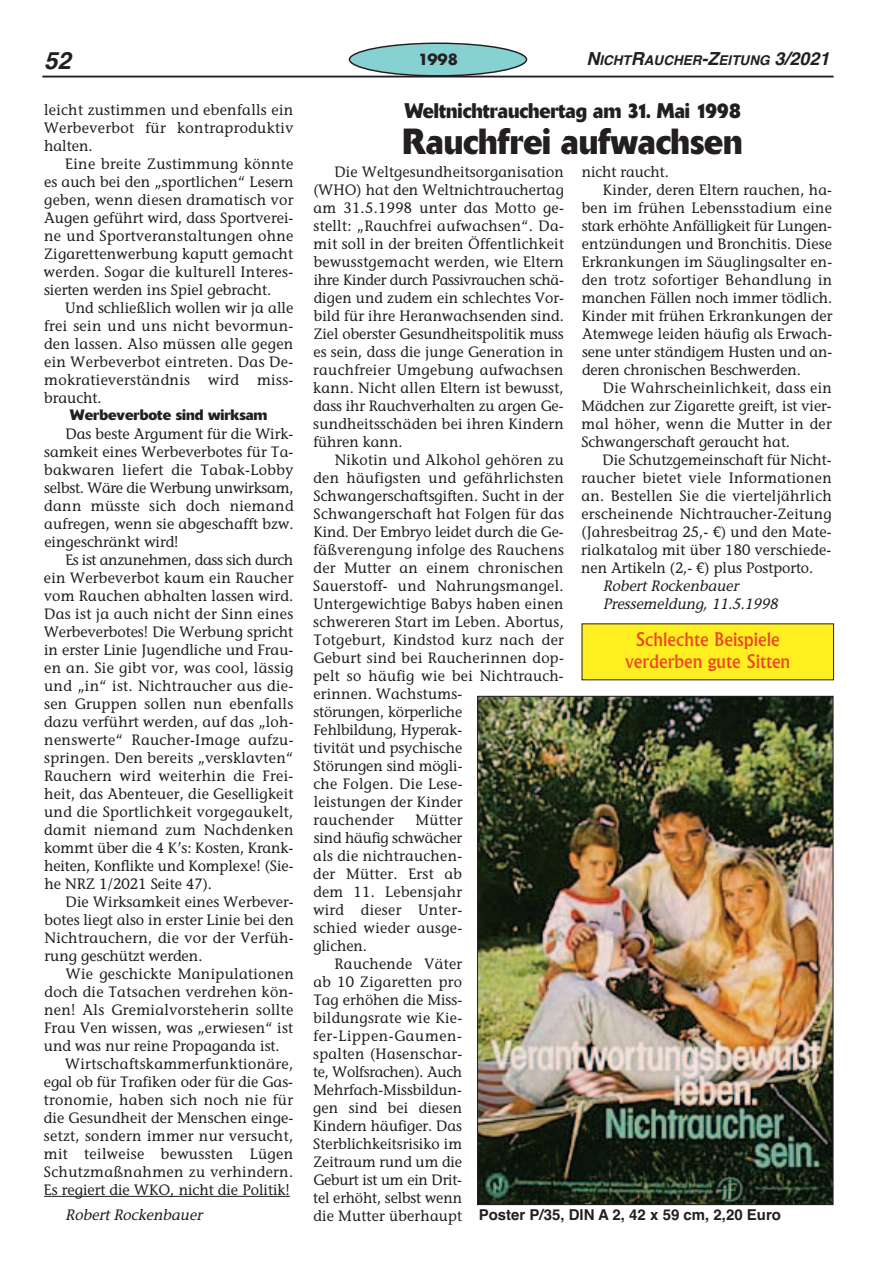
<style>
.page{position:relative;width:893px;height:1263px;background:#fff}
.page>*{position:absolute;margin:0;border:0;box-sizing:border-box;transform-origin:0 0}
.t1{font:700 36px "Delta";color:#231f20;scale:.9 1}
.t2{font:italic 700 24px "Helvetica";color:#231f20}
.t3{font:700 21px "Delta";color:#231f20;scale:.9 1}
.t4{font:500 18px/21.6px "Albertus";color:#ef4226;text-align:center}
.t5{font:500 15px/18px "Stone Informal Std";letter-spacing:.02em;color:#231f20;text-align:justify;scale:.96 1}
.t6{font:500 15px/18px "Stone Informal Std";letter-spacing:.02em;color:#231f20;text-align:justify}
.t7{font:500 15px "Stone Informal Std";color:#231f20;scale:.96 1}
.t8{font:500 15px "Stone Informal Std";color:#231f20}
.t9{font:italic 500 15px/18px "Stone Informal Std";color:#231f20;scale:.96 1}
.t10{font:500 15px "Stone Informal Std";letter-spacing:-.01em;color:#231f20;scale:.96 1}
.t11{font:700 15px "Helvetica";color:#231f20}
.t12{font:500 15px "Stone Informal Std";letter-spacing:-.005em;color:#231f20;scale:.96 1}
.t13{font:700 15px "Delta";color:#231f20}
.t14{font:italic 500 15px "Stone Informal Std";color:#231f20}
.t15{font:700 15px "Futura";color:#231f20}
.t16{font:italic 700 13.5px "Helvetica";color:#231f20}
.s1{font-size:18px}
</style>
<div class="page">
<svg style="left:349px;top:43px;width:178px;height:33px"></svg>
<hr style="left:43px;top:76px;width:790px;height:1px;background:#231f20">
<div style="left:582px;top:624px;width:251px;height:55px;background:#ffef21"></div>
<img style="left:479px;top:698px;width:352px;height:505px">
<hr style="left:44px;top:1196px;width:246px;height:1px;background:#231f20">
<h2 class="t2" style="left:44px;top:46px;width:28px">52</h2>
<p class="t15" style="left:418px;top:49px;width:41px">1998</p>
<p class="t16" style="left:586px;top:52px;width:245px"><span class="s1">N</span>ICHT<span class="s1">R</span>AUCHER<span class="s1">-Z</span>EITUNG <span class="s1">3/2021</span></p>
<h3 class="t3" style="left:404px;top:104px;width:375px">Weltnichtrauchertag am 31. Mai 1998</h3>
<h1 class="t1" style="left:402px;top:129px;width:380px">Rauchfrei aufwachsen</h1>
<p class="t5" style="left:313px;top:164px;width:263px;text-indent:21px">Die Weltgesundheitsorganisation (WHO) hat den Weltnichtrauchertag am 31.5.1998 unter das Motto ge&shy;stellt: „Rauchfrei aufwachsen“. Da&shy;mit soll in der breiten Öffentlichkeit bewusstgemacht werden, wie Eltern ihre Kinder durch Passivrauchen schä - digen und zudem ein schlechtes Vor&shy;bild für ihre Heranwachsenden sind.<br>Ziel oberster Gesundheitspolitik muss es sein, dass die junge Generation in rauchfreier Umgebung aufwachsen kann. Nicht allen Eltern ist bewusst, dass ihr Rauchverhalten zu argen Ge - sundheitsschäden bei ihren Kindern führen kann.</p>
<p class="t5" style="left:313px;top:452px;width:263px;text-align:left;text-indent:21px">Nikotin und Alkohol gehören zu den häufigsten und gefährlichsten<br>Schwangerschaftsgiften. Sucht in der<br>Schwangerschaft hat Folgen für das<br>Kind. Der Embryo leidet durch die Ge - fäßverengung infolge des Rauchens der Mutter an einem chronischen<br>Sauerstoff- und Nahrungsmangel.<br>Untergewichtige Babys haben einen schwereren Start im Leben. Abortus,<br>Totgeburt, Kindstod kurz nach der<br>Geburt sind bei Raucherinnen dop&shy;pelt so häufig wie bei Nichtrauch - erinnen. Wachstums-<br>störungen, körperliche<br>Fehlbildung, Hyperak -<br>tivität und psychische<br>Störungen sind mögli-<br>che Folgen. Die Lese-<br>leistungen der Kinder<br>rauchender</p>
<p class="t6" style="left:44px;top:102px;width:251px">leicht zustimmen und ebenfalls ein Werbeverbot für kontraproduktiv halten.</p>
<p class="t6" style="left:44px;top:156px;width:251px;text-indent:21px">Eine breite Zustimmung könnte es auch bei den „sportlichen“ Lesern geben, wenn diesen dramatisch vor Augen geführt wird, dass Sportverei&shy;ne und Sportveranstaltungen ohne Zigarettenwerbung kaputt gemacht werden. Sogar die kulturell Interes&shy;sierten werden ins Spiel gebracht.</p>
<p class="t6" style="left:44px;top:300px;width:251px;text-indent:21px">Und schließlich wollen wir ja alle frei sein und uns nicht bevormun&shy;den lassen. Also müssen alle gegen ein Werbeverbot eintreten. Das De&shy;mokratieverständnis wird miss - braucht.</p>
<p class="t13" style="left:70px;top:410px;width:199px">Werbeverbote sind wirksam</p>
<p class="t6" style="left:44px;top:426px;width:251px;text-indent:21px">Das beste Argument für die Wirk&shy;samkeit eines Werbeverbotes für Ta&shy;bakwaren liefert die Tabak-Lobby selbst. Wäre die Werbung unwirksam, dann müsste sich doch niemand aufregen, wenn sie abgeschafft bzw. eingeschränkt wird!</p>
<p class="t6" style="left:44px;top:552px;width:251px;text-indent:22px">Es ist anzunehmen, dass sich durch ein Werbeverbot kaum ein Raucher vom Rauchen abhalten lassen wird.<br>Das ist ja auch nicht der Sinn eines Werbeverbotes! Die Werbung spricht in erster Linie Jugendliche und Frau&shy;en an. Sie gibt vor, was cool, lässig und „in“ ist. Nichtraucher aus die&shy;sen Gruppen sollen nun ebenfalls dazu verführt werden, auf das „loh&shy;nenswerte“ Raucher-Image aufzu&shy;springen. Den bereits „versklavten“ Rauchern wird weiterhin die Frei&shy;heit, das Abenteuer, die Geselligkeit und die Sportlichkeit vorgegaukelt, damit niemand zum Nachdenken kommt über die 4 K’s: Kosten, Krank&shy;heiten, Konflikte und Komplexe! (Sie&shy;he NRZ 1/2021 Seite 47).</p>
<p class="t6" style="left:44px;top:894px;width:251px;text-indent:21px">Die Wirksamkeit eines Werbever&shy;botes liegt also in erster Linie bei den Nichtrauchern, die vor der Verfüh - rung geschützt werden.</p>
<p class="t6" style="left:66px;top:966px;width:230px">Wie geschickte Manipulationen</p>
<p class="t6" style="left:45px;top:984px;width:250px">doch die Tatsachen verdrehen kön-</p>
<p class="t6" style="left:44px;top:1002px;width:251px">nen! Als Gremialvorsteherin sollte</p>
<p class="t6" style="left:44px;top:1020px;width:251px">Frau Ven wissen, was „erwiesen“ ist</p>
<p class="t8" style="left:44px;top:1040px;width:237px">und was nur reine Propaganda ist.</p>
<p class="t6" style="left:65px;top:1056px;width:230px">Wirtschaftskammerfunktionäre,</p>
<p class="t8" style="left:44px;top:1076px;width:251px">egal ob für Trafiken oder für die Gas -</p>
<p class="t6" style="left:44px;top:1092px;width:251px">tronomie, haben sich noch nie für</p>
<p class="t6" style="left:44px;top:1110px;width:251px">die Gesundheit der Menschen einge-</p>
<p class="t6" style="left:44px;top:1128px;width:251px">setzt, sondern immer nur versucht,</p>
<p class="t6" style="left:44px;top:1146px;width:251px">mit teilweise bewussten Lügen</p>
<p class="t6" style="left:44px;top:1164px;width:251px">Schutzmaßnahmen zu verhindern.</p>
<p class="t8" style="left:44px;top:1184px;width:247px">Es regiert die WKO, nicht die Politik!</p>
<p class="t14" style="left:65px;top:1209px;width:141px">Robert Rockenbauer</p>
<p class="t7" style="left:582px;top:166px;width:92px">nicht raucht.</p>
<p class="t5" style="left:603px;top:182px;width:240px">Kinder, deren Eltern rauchen, ha-</p>
<p class="t5" style="left:582px;top:200px;width:262px">ben im frühen Lebensstadium eine</p>
<p class="t10" style="left:582px;top:220px;width:262px">stark erhöhte Anfälligkeit für Lungen -</p>
<p class="t5" style="left:582px;top:236px;width:262px">entzündungen und Bronchitis. Diese</p>
<p class="t5" style="left:582px;top:254px;width:262px">Erkrankungen im Säuglingsalter en-</p>
<p class="t5" style="left:582px;top:272px;width:262px">den trotz sofortiger Behandlung in</p>
<p class="t7" style="left:582px;top:292px;width:262px">manchen Fällen noch immer tödlich.</p>
<p class="t5" style="left:582px;top:308px;width:262px">Kinder mit frühen Erkrankungen der</p>
<p class="t5" style="left:582px;top:326px;width:262px">Atemwege leiden häufig als Erwach-</p>
<p class="t12" style="left:582px;top:346px;width:262px">sene unter ständigem Husten und an -</p>
<p class="t7" style="left:582px;top:364px;width:230px">deren chronischen Beschwerden.</p>
<p class="t5" style="left:603px;top:380px;width:240px">Die Wahrscheinlichkeit, dass ein</p>
<p class="t7" style="left:581px;top:400px;width:262px">Mädchen zur Zigarette greift, ist vier-</p>
<p class="t5" style="left:581px;top:416px;width:262px">mal höher, wenn die Mutter in der</p>
<p class="t7" style="left:581px;top:436px;width:219px">Schwangerschaft geraucht hat.</p>
<p class="t7" style="left:603px;top:454px;width:240px">Die Schutzgemeinschaft für Nicht-</p>
<p class="t5" style="left:581px;top:470px;width:262px">raucher bietet viele Informationen</p>
<p class="t5" style="left:581px;top:488px;width:262px">an. Bestellen Sie die vierteljährlich</p>
<p class="t5" style="left:581px;top:506px;width:262px">erscheinende Nichtraucher-Zeitung</p>
<p class="t5" style="left:581px;top:524px;width:262px">(Jahresbeitrag 25,- €) und den Mate-</p>
<p class="t5" style="left:581px;top:542px;width:262px">rialkatalog mit über 180 verschiede-</p>
<p class="t7" style="left:581px;top:562px;width:243px">nen Artikeln (2,- €) plus Postporto.</p>
<p class="t9" style="left:603px;top:578px;width:187px">Robert Rockenbauer<br>Pressemeldung, 11.5.1998</p>
<p class="t4" style="left:625px;top:629px;width:166px">Schlechte Beispiele verderben gute Sitten</p>
<p class="t5" style="left:313px;top:812px;width:157px;text-indent:102px">Mütter sind häufig schwächer als die nichtrau chen - der Mütter. Erst ab dem 11. Lebensjahr wird dieser Unter&shy;schied wieder ausge&shy;glichen.</p>
<p class="t5" style="left:313px;top:956px;width:157px;text-indent:21px">Rauchende Väter ab 10 Zigaretten pro Tag erhöhen die Miss - bildungsrate wie Kie&shy;fer-Lippen-Gaumen&shy;spalten (Hasenschar&shy;te, Wolfsrachen). Auch Mehrfach-Miss bildun - gen sind bei diesen Kindern häufiger. Das Sterblichkeitsrisiko im Zeitraum rund um die Geburt ist um ein Drit&shy;tel erhöht, selbst wenn die Mutter überhaupt</p>
<p class="t11" style="left:479px;top:1206px;width:304px">Poster P/35, DIN A 2, 42 x 59 cm, 2,20 Euro</p>
</div>
